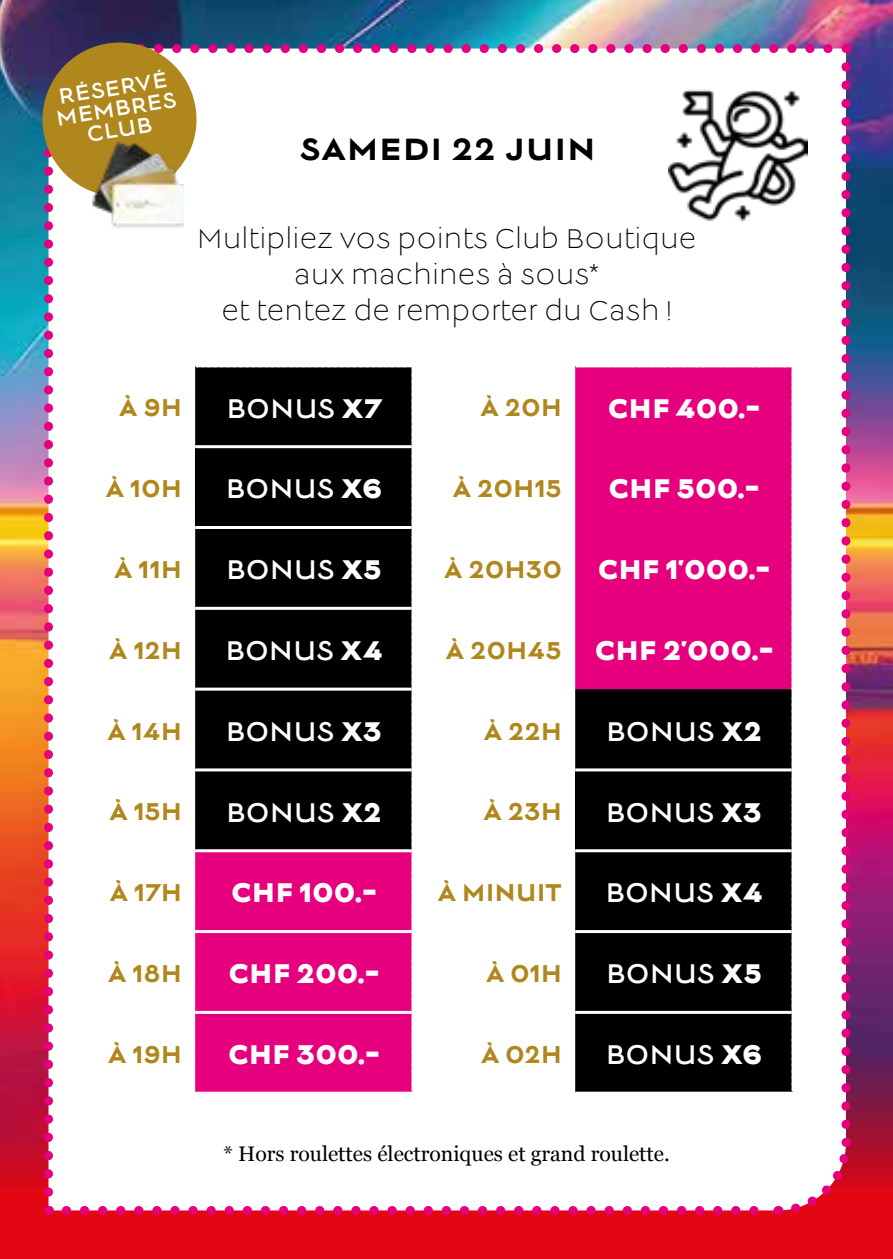
<style>
.page{position:relative;width:893px;height:1259px;background:#e30613}
.page>*{position:absolute;margin:0;border:0;box-sizing:border-box;transform-origin:0 0}
.t1{font:700 34.2px "Lucien";letter-spacing:.02em;color:#000;scale:1.05 1}
.t2{font:30px "Lucien";color:#fff}
.t3{font:300 30px/36px "Lucien";color:#000;text-align:center}
.t4{font:900 30px "Lucien";color:#fff}
.t5{font:700 27px "Lucien";color:#af871d}
.t6{font:24px/21px "Lucien";color:#fff;text-align:center}
.t7{font:21px "Georgia";color:#000}
.s1{font-weight:900}
.s2{font-weight:700;font-size:27px;color:#af871d}
</style>
<div class="page">
<img style="left:0;top:0;width:893px;height:1188px">
<div style="left:53px;top:49px;width:793px;height:1161px;background:#fff"></div>
<svg style="left:66px;top:1206px;width:703px;height:9px"></svg>
<img style="left:135px;top:44px;width:693px;height:9px">
<svg style="left:39px;top:40px;width:71px;height:81px;background:#37305f"></svg>
<img style="left:44px;top:135px;width:9px;height:1080px">
<svg style="left:778px;top:1138px;width:77px;height:77px"></svg>
<svg style="left:841px;top:44px;width:9px;height:1080px;background:#d56ba6"></svg>
<hr style="left:195px;top:445px;width:217px;height:3px;background:#fff">
<hr style="left:195px;top:526px;width:217px;height:3px;background:#fff">
<hr style="left:195px;top:607px;width:217px;height:3px;background:#fff">
<hr style="left:195px;top:687px;width:217px;height:3px;background:#fff">
<hr style="left:195px;top:768px;width:217px;height:3px;background:#fff">
<hr style="left:195px;top:849px;width:217px;height:3px;background:#fff">
<hr style="left:195px;top:930px;width:217px;height:3px;background:#fff">
<hr style="left:195px;top:1011px;width:217px;height:3px;background:#fff">
<svg style="left:197px;top:364px;width:218px;height:727px;background:#560d34"></svg>
<hr style="left:195px;top:1091px;width:220px;height:3px;background:#fff">
<div style="left:419px;top:366px;width:156px;height:727px;background:#fff"></div>
<hr style="left:575px;top:768px;width:216px;height:3px;background:#fff">
<hr style="left:575px;top:849px;width:216px;height:3px;background:#fff">
<hr style="left:575px;top:930px;width:216px;height:3px;background:#fff">
<hr style="left:575px;top:1011px;width:216px;height:3px;background:#fff">
<svg style="left:577px;top:364px;width:217px;height:727px;background:#6c083e"></svg>
<hr style="left:575px;top:1091px;width:219px;height:3px;background:#fff">
<img style="left:668px;top:85px;width:140px;height:140px">
<div style="left:43px;top:43px;width:154px;height:154px;background:#af871d;border-radius:50%"></div>
<img style="left:84px;top:141px;width:99px;height:88px">
<p class="t6" style="left:52px;top:88px;width:123px;rotate:-9deg">RÉSERVÉ<br>MEMBRES<br>CLUB</p>
<p class="t1" style="left:300px;top:133px;width:283px">SAMEDI 22 JUIN</p>
<p class="t3" style="left:197px;top:222px;width:501px">Multipliez vos points Club Boutique aux machines à sous*<br>et tentez de remporter du Cash !</p>
<p class="t5" style="left:119px;top:395px;width:65px">À 9H</p>
<p class="t2" style="left:227px;top:394px;width:156px">BONUS <span class="s1">X7</span></p>
<p class="t5" style="left:480px;top:395px;width:83px">À 20H</p>
<p class="t4" style="left:608px;top:393px;width:154px">CHF 400.-</p>
<p class="t5" style="left:105px;top:476px;width:78px">À 10H</p>
<p class="t2" style="left:226px;top:475px;width:158px">BONUS <span class="s1">X6</span></p>
<p class="t5" style="left:452px;top:476px;width:111px">À 20H15</p>
<p class="t4" style="left:608px;top:474px;width:153px">CHF 500.-</p>
<p class="t5" style="left:114px;top:557px;width:70px">À 11H</p>
<p class="t2" style="left:226px;top:556px;width:157px">BONUS <span class="s1">X5</span></p>
<p class="t4" style="left:444px;top:555px;width:328px"><span class="s2">À 20H30</span> CHF 1’000.-</p>
<p class="t5" style="left:109px;top:637px;width:75px">À 12H</p>
<p class="t2" style="left:225px;top:637px;width:159px">BONUS <span class="s1">X4</span></p>
<p class="t4" style="left:445px;top:635px;width:330px"><span class="s2">À 20H45</span> CHF 2’000.-</p>
<p class="t5" style="left:107px;top:718px;width:76px">À 14H</p>
<p class="t2" style="left:226px;top:718px;width:158px">BONUS <span class="s1">X3</span></p>
<p class="t5" style="left:483px;top:718px;width:80px">À 22H</p>
<p class="t2" style="left:606px;top:718px;width:157px">BONUS <span class="s1">X2</span></p>
<p class="t5" style="left:109px;top:799px;width:74px">À 15H</p>
<p class="t2" style="left:226px;top:798px;width:157px">BONUS <span class="s1">X2</span></p>
<p class="t5" style="left:483px;top:799px;width:80px">À 23H</p>
<p class="t2" style="left:606px;top:798px;width:158px">BONUS <span class="s1">X3</span></p>
<p class="t5" style="left:109px;top:880px;width:74px">À 17H</p>
<p class="t4" style="left:231px;top:878px;width:147px">CHF 100.-</p>
<p class="t5" style="left:438px;top:880px;width:126px">À MINUIT</p>
<p class="t2" style="left:605px;top:879px;width:159px">BONUS <span class="s1">X4</span></p>
<p class="t5" style="left:108px;top:960px;width:76px">À 18H</p>
<p class="t4" style="left:229px;top:959px;width:153px">CHF 200.-</p>
<p class="t5" style="left:486px;top:960px;width:78px">À 01H</p>
<p class="t2" style="left:606px;top:960px;width:157px">BONUS <span class="s1">X5</span></p>
<p class="t5" style="left:108px;top:1041px;width:76px">À 19H</p>
<p class="t4" style="left:228px;top:1039px;width:153px">CHF 300.-</p>
<p class="t5" style="left:481px;top:1041px;width:83px">À 02H</p>
<p class="t2" style="left:606px;top:1041px;width:158px">BONUS <span class="s1">X6</span></p>
<p class="t7" style="left:223px;top:1138px;width:448px">* Hors roulettes électroniques et grand roulette.</p>
</div>
